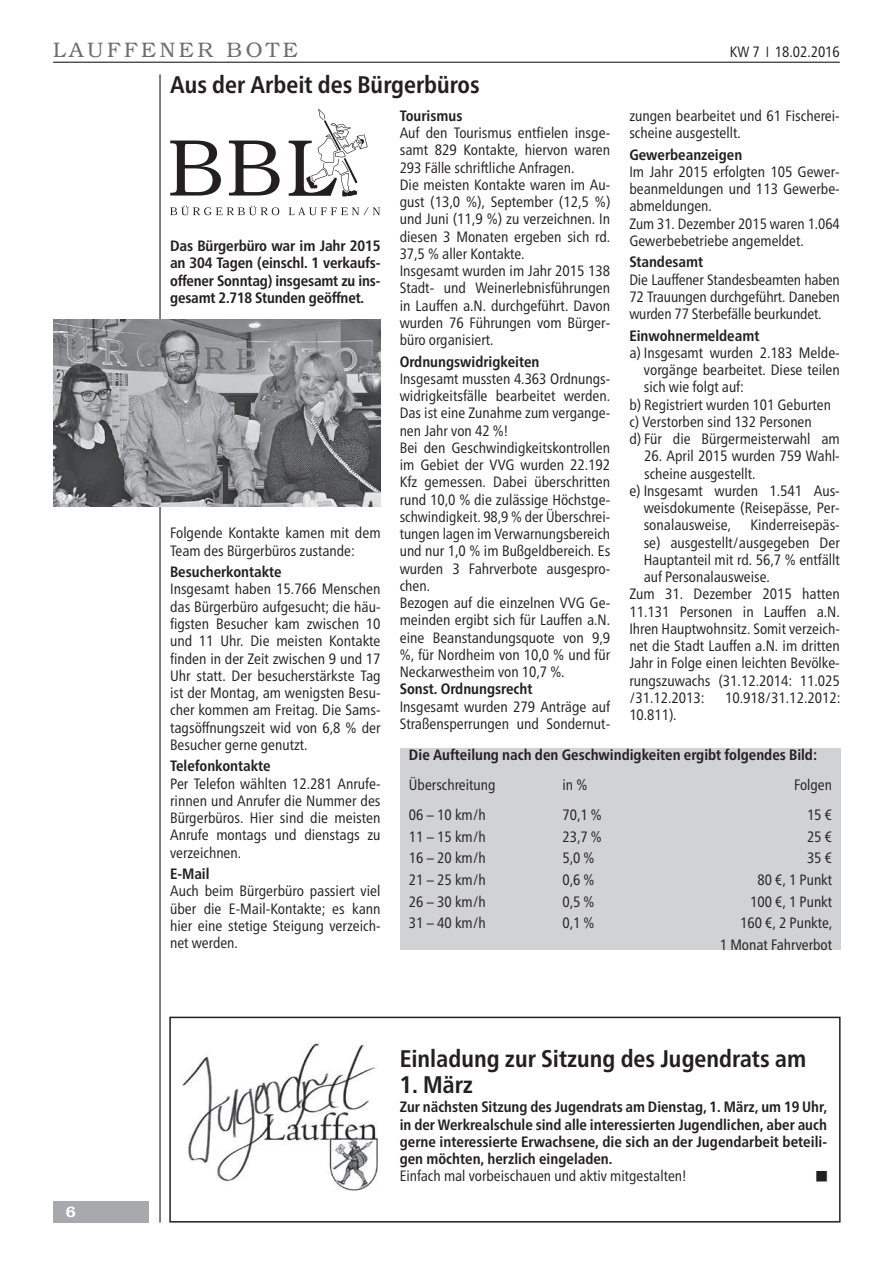
<style>
.page{position:relative;width:893px;height:1263px;background:#fff}
.page>*{position:absolute;margin:0;border:0;box-sizing:border-box;transform-origin:0 0}
.t1{font:700 condensed 24px "Frutiger Neue LTW1 G";color:#231f20}
.t2{font:300 21px "Bookman LT";letter-spacing:.17em;color:#6c6d70}
.t3{font:condensed 15px/17.2px "Frutiger Neue LTW1 G";color:#231f20}
.t4{font:700 condensed 15px/17.2px "Frutiger Neue LTW1 G";color:#231f20;text-align:justify}
.t5{font:600 15px "Bookman LT";color:#fff}
.t6{font:10.5px "European Pi One";color:#231f20}
</style>
<div class="page">
<hr style="left:53px;top:62px;width:787px;height:1px;background:#231f20">
<hr style="left:159px;top:74px;width:2px;height:1148px;background:#231f20">
<div style="left:53px;top:1201px;width:96px;height:21px;background:#a8a9ad"></div>
<svg style="left:289px;top:108px;width:79px;height:88px"></svg>
<svg style="left:170px;top:206px;width:109px;height:9px"></svg>
<svg style="left:289px;top:207px;width:91px;height:8px"></svg>
<svg style="left:170px;top:141px;width:51px;height:54px"></svg>
<svg style="left:229px;top:141px;width:51px;height:54px"></svg>
<img style="left:53px;top:319px;width:328px;height:187px">
<div style="left:400px;top:749px;width:441px;height:201px;background:#d1d2d4"></div>
<img style="left:182px;top:1043px;width:196px;height:148px">
<div style="left:169px;top:1017px;width:672px;height:205px;border:2px solid #231f20"></div>
<h2 class="t2" style="left:53px;top:38px;width:246px">LAUFFENER BOTE</h2>
<p class="t3" style="left:730px;top:42px;width:112px">KW 7 18.02.2016</p>
<h1 class="t1" style="left:170px;top:66px;width:311px">Aus der Arbeit des Bürgerbüros</h1>
<p class="t5" style="left:66px;top:1203px;width:11px">6</p>
<p class="t4" style="left:170px;top:236px;width:212px">Das Bürgerbüro war im Jahr 2015 an 304 Tagen (einschl. 1 verkaufs&shy;offener Sonntag) insgesamt zu ins&shy;gesamt 2.718 Stunden geöffnet.</p>
<p class="t3" style="left:170px;top:523px;width:212px">Folgende Kontakte kamen mit dem<br>Team des Bürgerbüros zustande:</p>
<p class="t4" style="left:170px;top:562px;width:113px">Besucherkontakte</p>
<p class="t3" style="left:170px;top:579px;width:212px;text-align:justify">Insgesamt haben 15.766 Menschen das Bürgerbüro aufgesucht; die häu&shy;figsten Besucher kam zwischen 10 und 11 Uhr. Die meisten Kontakte finden in der Zeit zwischen 9 und 17<br>Uhr statt. Der besucherstärkste Tag ist der Montag, am wenigsten Besu&shy;cher kommen am Freitag. Die Sams&shy;tagsöffnungszeit wid von 6,8 % der Besucher gerne genutzt.</p>
<p class="t4" style="left:170px;top:756px;width:102px">Telefonkontakte</p>
<p class="t3" style="left:170px;top:773px;width:212px;text-align:justify">Per Telefon wählten 12.281 Anrufe&shy;rinnen und Anrufer die Nummer des Bürgerbüros. Hier sind die meisten Anrufe montags und dienstags zu verzeichnen.</p>
<p class="t4" style="left:170px;top:864px;width:41px">E-Mail</p>
<p class="t3" style="left:170px;top:881px;width:212px;text-align:justify">Auch beim Bürgerbüro passiert viel über die E-Mail-Kontakte; es kann hier eine stetige Steigung verzeich&shy;net werden.</p>
<p class="t3" style="left:629px;top:106px;width:212px">zungen bearbeitet und 61 Fischerei&shy;scheine ausgestellt.</p>
<p class="t4" style="left:629px;top:144px;width:115px">Gewerbeanzeigen</p>
<p class="t3" style="left:629px;top:162px;width:212px">Im Jahr 2015 erfolgten 105 Gewer&shy;beanmeldungen und 113 Gewerbe&shy;abmeldungen.<br>Zum 31. Dezember 2015 waren 1.064<br>Gewerbebetriebe angemeldet.</p>
<p class="t4" style="left:629px;top:252px;width:75px">Standesamt</p>
<p class="t3" style="left:629px;top:269px;width:212px;text-align:justify">Die Lauffener Standesbeamten haben 72 Trauungen durchgeführt. Daneben wurden 77 Sterbefälle beurkundet.</p>
<p class="t4" style="left:629px;top:325px;width:132px">Einwohnermeldeamt</p>
<p class="t3" style="left:629px;top:343px;width:212px">a) Insgesamt wurden 2.183 Melde-</p>
<p class="t3" style="left:644px;top:360px;width:197px">vorgänge bearbeitet. Diese teilen</p>
<p class="t3" style="left:644px;top:377px;width:102px">sich wie folgt auf:</p>
<p class="t3" style="left:629px;top:394px;width:203px">b) Registriert wurden 101 Geburten</p>
<p class="t3" style="left:629px;top:412px;width:184px">c) Verstorben sind 132 Personen</p>
<p class="t3" style="left:629px;top:429px;width:212px">d) Für die Bürgermeisterwahl am</p>
<p class="t3" style="left:644px;top:446px;width:197px">26. April 2015 wurden 759 Wahl-</p>
<p class="t3" style="left:644px;top:463px;width:113px">scheine ausgestellt.</p>
<p class="t3" style="left:629px;top:481px;width:212px">e) Insgesamt wurden 1.541 Aus-</p>
<p class="t3" style="left:644px;top:498px;width:198px">weisdokumente (Reisepässe, Per-</p>
<p class="t3" style="left:644px;top:515px;width:89px">sonalausweise,</p>
<p class="t3" style="left:750px;top:515px;width:91px">Kinderreisepäs-</p>
<p class="t3" style="left:644px;top:532px;width:198px">se) ausgestellt/ausgegeben Der</p>
<p class="t3" style="left:644px;top:550px;width:198px">Hauptanteil mit rd. 56,7 % entfällt</p>
<p class="t3" style="left:644px;top:567px;width:128px">auf Personalausweise.</p>
<p class="t3" style="left:629px;top:584px;width:212px">Zum 31. Dezember 2015 hatten</p>
<p class="t3" style="left:629px;top:601px;width:212px">11.131 Personen in Lauffen a.N.</p>
<p class="t3" style="left:629px;top:619px;width:212px">Ihren Hauptwohnsitz. Somit verzeich-</p>
<p class="t3" style="left:629px;top:636px;width:212px">net die Stadt Lauffen a.N. im dritten</p>
<p class="t3" style="left:629px;top:653px;width:212px">Jahr in Folge einen leichten Bevölke-</p>
<p class="t3" style="left:629px;top:670px;width:212px">rungszuwachs (31.12.2014: 11.025</p>
<p class="t3" style="left:629px;top:688px;width:77px">/31.12.2013:</p>
<p class="t3" style="left:725px;top:688px;width:117px">10.918/31.12.2012:</p>
<p class="t3" style="left:629px;top:705px;width:49px">10.811).</p>
<p class="t4" style="left:409px;top:745px;width:410px">Die Aufteilung nach den Geschwindigkeiten ergibt folgendes Bild:</p>
<p class="t3" style="left:409px;top:775px;width:88px">Überschreitung</p>
<p class="t3" style="left:562px;top:775px;width:26px">in %</p>
<p class="t3" style="left:794px;top:775px;width:39px">Folgen</p>
<p class="t3" style="left:409px;top:805px;width:78px">06 – 10 km/h</p>
<p class="t3" style="left:562px;top:805px;width:41px">70,1 %</p>
<p class="t3" style="left:807px;top:805px;width:27px">15 €</p>
<p class="t3" style="left:409px;top:827px;width:78px">11 – 15 km/h</p>
<p class="t3" style="left:562px;top:827px;width:41px">23,7 %</p>
<p class="t3" style="left:807px;top:827px;width:27px">25 €</p>
<p class="t3" style="left:409px;top:848px;width:78px">16 – 20 km/h</p>
<p class="t3" style="left:562px;top:848px;width:34px">5,0 %</p>
<p class="t3" style="left:807px;top:848px;width:27px">35 €</p>
<p class="t3" style="left:409px;top:870px;width:78px">21 – 25 km/h</p>
<p class="t3" style="left:562px;top:870px;width:34px">0,6 %</p>
<p class="t3" style="left:757px;top:870px;width:76px">80 €, 1 Punkt</p>
<p class="t3" style="left:409px;top:891px;width:78px">26 – 30 km/h</p>
<p class="t3" style="left:562px;top:891px;width:34px">0,5 %</p>
<p class="t3" style="left:750px;top:891px;width:83px">100 €, 1 Punkt</p>
<p class="t3" style="left:409px;top:913px;width:78px">31 – 40 km/h</p>
<p class="t3" style="left:562px;top:913px;width:34px">0,1 %</p>
<p class="t3" style="left:720px;top:911px;width:114px;line-height:21.6px;text-align:right">160 €, 2 Punkte,<br>1 Monat Fahrverbot</p>
<p class="t4" style="left:400px;top:106px;width:64px">Tourismus</p>
<p class="t3" style="left:400px;top:123px;width:212px">Auf den Tourismus entfielen insge&shy;samt 829 Kontakte, hiervon waren<br>293 Fälle schriftliche Anfragen.<br>Die meisten Kontakte waren im Au&shy;gust (13,0 %), September (12,5 %) und Juni (11,9 %) zu verzeichnen. In diesen 3 Monaten ergeben sich rd.<br>37,5 % aller Kontakte.<br>Insgesamt wurden im Jahr 2015 138<br>Stadt- und Weinerlebnisführungen in Lauffen a.N. durchgeführt. Davon wurden 76 Führungen vom Bürger&shy;büro organisiert.</p>
<p class="t4" style="left:400px;top:351px;width:141px">Ordnungswidrigkeiten</p>
<p class="t3" style="left:400px;top:369px;width:212px">Insgesamt mussten 4.363 Ordnungs&shy;widrigkeitsfälle bearbeitet werden.<br>Das ist eine Zunahme zum vergange&shy;nen Jahr von 42 %!<br>Bei den Geschwindigkeitskontrollen im Gebiet der VVG wurden 22.192<br>Kfz gemessen. Dabei überschritten rund 10,0 % die zulässige Höchstge&shy;schwindigkeit. 98,9 % der Überschrei&shy;tungen lagen im Verwarnungsbereich und nur 1,0 % im Bußgeldbereich. Es wurden 3 Fahrverbote ausgespro&shy;chen.<br>Bezogen auf die einzelnen VVG Ge&shy;meinden ergibt sich für Lauffen a.N. eine Beanstandungsquote von 9,9 %, für Nordheim von 10,0 % und für<br>Neckarwestheim von 10,7 %.</p>
<p class="t4" style="left:400px;top:679px;width:134px">Sonst. Ordnungsrecht</p>
<p class="t3" style="left:400px;top:696px;width:212px">Insgesamt wurden 279 Anträge auf<br>Straßensperrungen und Sondernut-</p>
<h1 class="t1" style="left:400px;top:1041px;width:408px">Einladung zur Sitzung des Jugendrats am</h1>
<h1 class="t1" style="left:400px;top:1066px;width:75px">1. März</h1>
<p class="t4" style="left:400px;top:1097px;width:429px">Zur nächsten Sitzung des Jugendrats am Dienstag, 1. März, um 19 Uhr, in der Werkrealschule sind alle interessierten Jugendlichen, aber auch gerne interessierte Erwachsene, die sich an der Jugendarbeit beteili&shy;gen möchten, herzlich eingeladen.</p>
<p class="t3" style="left:400px;top:1166px;width:288px">Einfach mal vorbeischauen und aktiv mitgestalten!</p>
<p class="t6" style="left:817px;top:1170px;width:12px">W</p>
</div>
